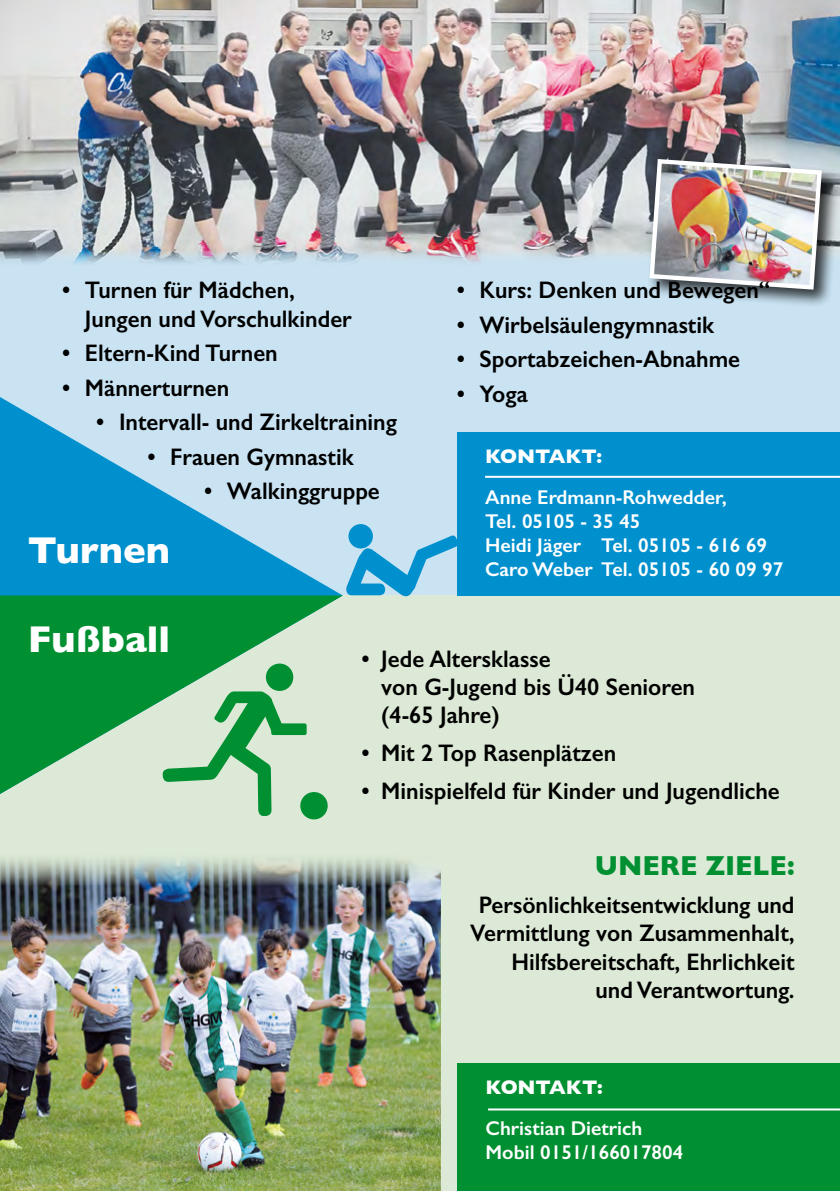
<style>
.page{position:relative;width:840px;height:1191px;background:#fff}
.page>*{position:absolute;margin:0;border:0;box-sizing:border-box;transform-origin:0 0}
.t1{font:700 38px "Gill Sans";color:#fff}
.t2{font:700 28px "Gill Sans";color:#009032;scale:.96 1}
.t3{font:600 24px/28px "Gill Sans";color:#000;scale:.96 1}
.t4{font:600 20px/24px "Gill Sans";color:#fff}
.t5{font:700 20px "Gill Sans";letter-spacing:-.005em;color:#fff}
</style>
<div class="page">
<div style="left:0;top:0;width:839px;height:596px;background:#c9e3f3"></div>
<div style="left:0;top:595px;width:839px;height:596px;background:#dce9d6"></div>
<svg style="left:0;top:397px;width:342px;height:198px"></svg>
<svg style="left:0;top:595px;width:342px;height:199px;fill:#009032"></svg>
<img style="left:0;top:859px;width:440px;height:332px">
<div style="left:456px;top:432px;width:383px;height:163px;background:#0090cd"></div>
<div style="left:457px;top:1063px;width:382px;height:128px;background:#009032"></div>
<hr style="left:485px;top:476px;width:354px;height:2px;background:#fff">
<hr style="left:488px;top:1108px;width:351px;height:2px;background:#fff">
<div style="left:266px;top:663px;width:27px;height:28px;background:#009032;border-radius:50%"></div>
<div style="left:300px;top:792px;width:27px;height:27px;background:#009032;border-radius:50%"></div>
<div style="left:271px;top:723px;width:35px;height:12px;background:#009032;border-radius:2px"></div>
<svg style="left:162px;top:691px;width:121px;height:125px"></svg>
<img style="left:0;top:0;width:839px;height:264px">
<img style="left:0;top:0;width:1px;height:181px">
<div style="left:646px;top:156px;width:193px;height:152px;background:#000;opacity:.75"></div>
<img style="left:646px;top:157px;width:177px;height:135px">
<div style="left:348px;top:524px;width:24px;height:24px;background:#0090cd;border-radius:50%"></div>
<svg style="left:346px;top:534px;width:113px;height:63px"></svg>
<p class="t3" style="left:85px;top:275px;width:279px;line-height:28.8px;text-indent:-23px">• Turnen für Mädchen,<br>Jungen und Vorschulkinder</p>
<p class="t3" style="left:62px;top:339px;width:226px">• Eltern-Kind Turnen</p>
<p class="t3" style="left:62px;top:373px;width:175px">• Männerturnen</p>
<p class="t3" style="left:96px;top:408px;width:314px">• Intervall- und Zirkeltraining</p>
<p class="t3" style="left:147px;top:442px;width:216px">• Frauen Gymnastik</p>
<p class="t3" style="left:204px;top:477px;width:184px">• Walkinggruppe</p>
<h1 class="t1" style="left:28px;top:520px;width:143px">Turnen</h1>
<p class="t3" style="left:456px;top:276px;width:328px">• Kurs: Denken und Bewegen“</p>
<p class="t3" style="left:456px;top:310px;width:269px">• Wirbelsäulengymnastik</p>
<p class="t3" style="left:456px;top:345px;width:296px">• Sportabzeichen-Abnahme</p>
<p class="t3" style="left:456px;top:379px;width:76px">• Yoga</p>
<p class="t5" style="left:485px;top:440px;width:119px">KONTAKT:</p>
<p class="t4" style="left:485px;top:485px;width:299px">Anne Erdmann-Rohwedder,<br>Tel. 05105 - 35 45<br>Heidi Jäger Tel. 05105 - 616 69<br>Caro Weber Tel. 05105 - 60 09 97</p>
<h1 class="t1" style="left:28px;top:609px;width:144px">Fußball</h1>
<p class="t3" style="left:381px;top:644px;width:328px;text-indent:-20px">• Jede Altersklasse<br>von G-Jugend bis Ü40 Senioren (4-65 Jahre)</p>
<p class="t3" style="left:361px;top:739px;width:267px">• Mit 2 Top Rasenplätzen</p>
<p class="t3" style="left:361px;top:777px;width:437px">• Minispielfeld für Kinder und Jugendliche</p>
<p class="t2" style="left:594px;top:843px;width:209px">Un ere Ziele:</p>
<p class="t3" style="left:470px;top:891px;width:339px;text-align:right">Persönlichkeitsentwicklung und<br>Vermittlung von Zusammenhalt,<br>Hilfsbereitschaft, Ehrlichkeit und Verantwortung.</p>
<p class="t5" style="left:485px;top:1071px;width:119px">KONTAKT:</p>
<p class="t4" style="left:485px;top:1116px;width:199px">Christian Dietrich<br>Mobil 0151/166017804</p>
</div>
